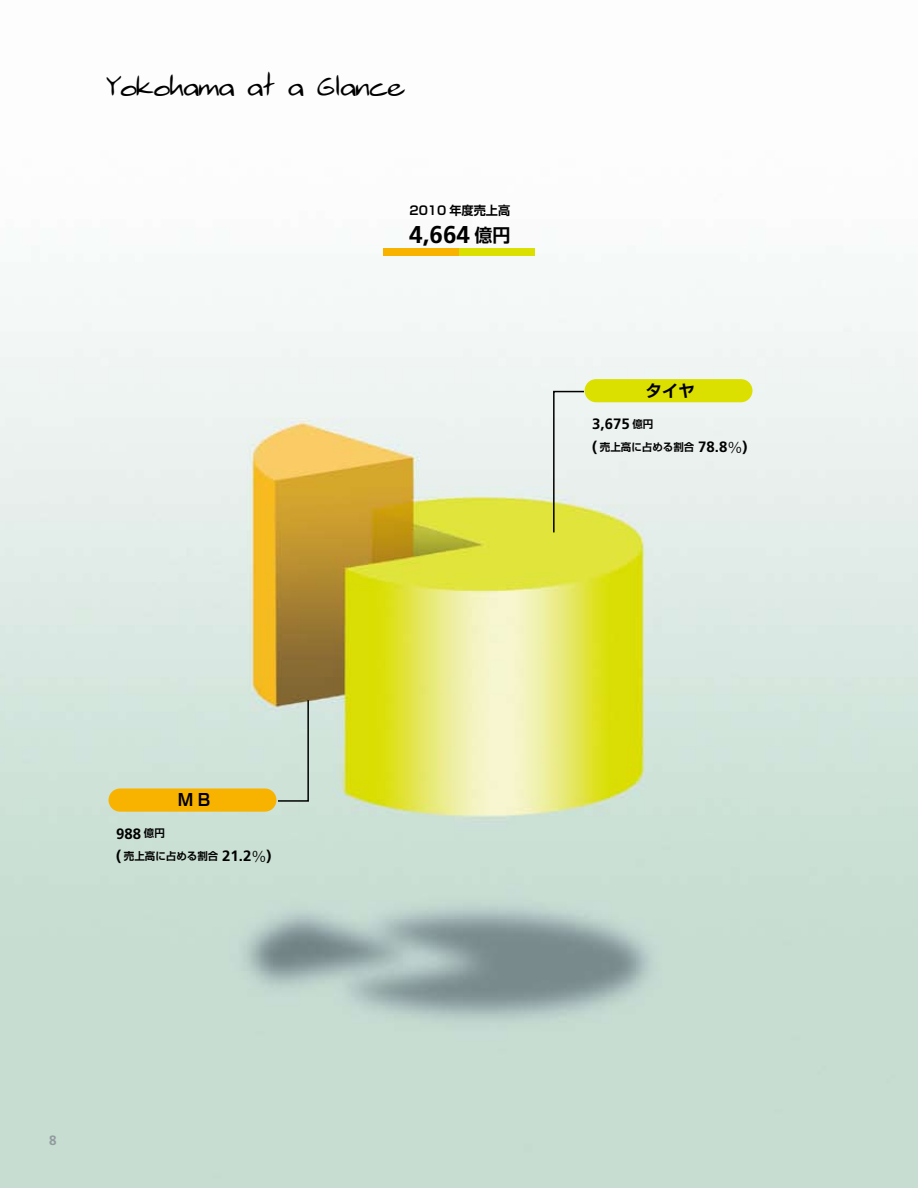
<style>
.page{position:relative;width:918px;height:1188px;background:#fff}
.page>*{position:absolute;margin:0;border:0;box-sizing:border-box;transform-origin:0 0}
.t1{font:30px "Nickys Hand";letter-spacing:-.02em;color:#000}
.t2{font:700 24.3px "Frutiger";color:#000}
.t3{font:700 16.5px "Shin Go Pro De";color:#000}
.t4{font:700 15px "Frutiger";color:#000}
.t5{font:700 13.5px "Frutiger";color:#929a9f}
.t6{font:700 12.15px "Shin Go Pro De";color:#000}
.t7{font:700 10.5px "Shin Go Pro De";color:#000}
.s1{font-family:"Shin Go Pro De";font-size:18px}
.s2{font-family:"Shin Go Pro De";font-size:10.5px}
.s3{font-family:"Frutiger";font-size:15px}
.s4{font-family:"Koz Go Pro";font-weight:400;font-size:15px}
</style>
<div class="page">
<img style="left:0;top:279px;width:918px;height:909px">
<div style="left:585px;top:379px;width:167px;height:23px;background:#dbe000;border-radius:12px"></div>
<svg style="left:552px;top:390px;width:33px;height:144px"></svg>
<div style="left:109px;top:788px;width:167px;height:24px;background:#f8b300;border-radius:12px"></div>
<svg style="left:276px;top:699px;width:34px;height:103px"></svg>
<div style="left:383px;top:248px;width:76px;height:8px;background:#f8b300"></div>
<div style="left:459px;top:248px;width:76px;height:8px;background:#dbe000"></div>
<p class="t1" style="left:105px;top:68px;width:302px">Yokohama at a Glance</p>
<p class="t6" style="left:410px;top:201px;width:102px">2010 年度売上高</p>
<p class="t2" style="left:409px;top:221px;width:103px">4,664 <span class="s1">億円</span></p>
<p class="t3" style="left:645px;top:377px;width:51px">タイヤ</p>
<p class="t4" style="left:592px;top:415px;width:63px">3,675 <span class="s2">億円</span></p>
<p class="t7" style="left:592px;top:438px;width:157px"><span class="s3">(</span> 売上高に占める割合 <span class="s3">78.8</span><span class="s4">％</span><span class="s3">)</span></p>
<p class="t3" style="left:178px;top:786px;width:34px">M B</p>
<p class="t4" style="left:116px;top:825px;width:50px">988 <span class="s2">億円</span></p>
<p class="t7" style="left:116px;top:848px;width:157px"><span class="s3">(</span> 売上高に占める割合 <span class="s3">21.2</span><span class="s4">％</span><span class="s3">)</span></p>
<p class="t5" style="left:49px;top:1132px;width:9px">8</p>
</div>
